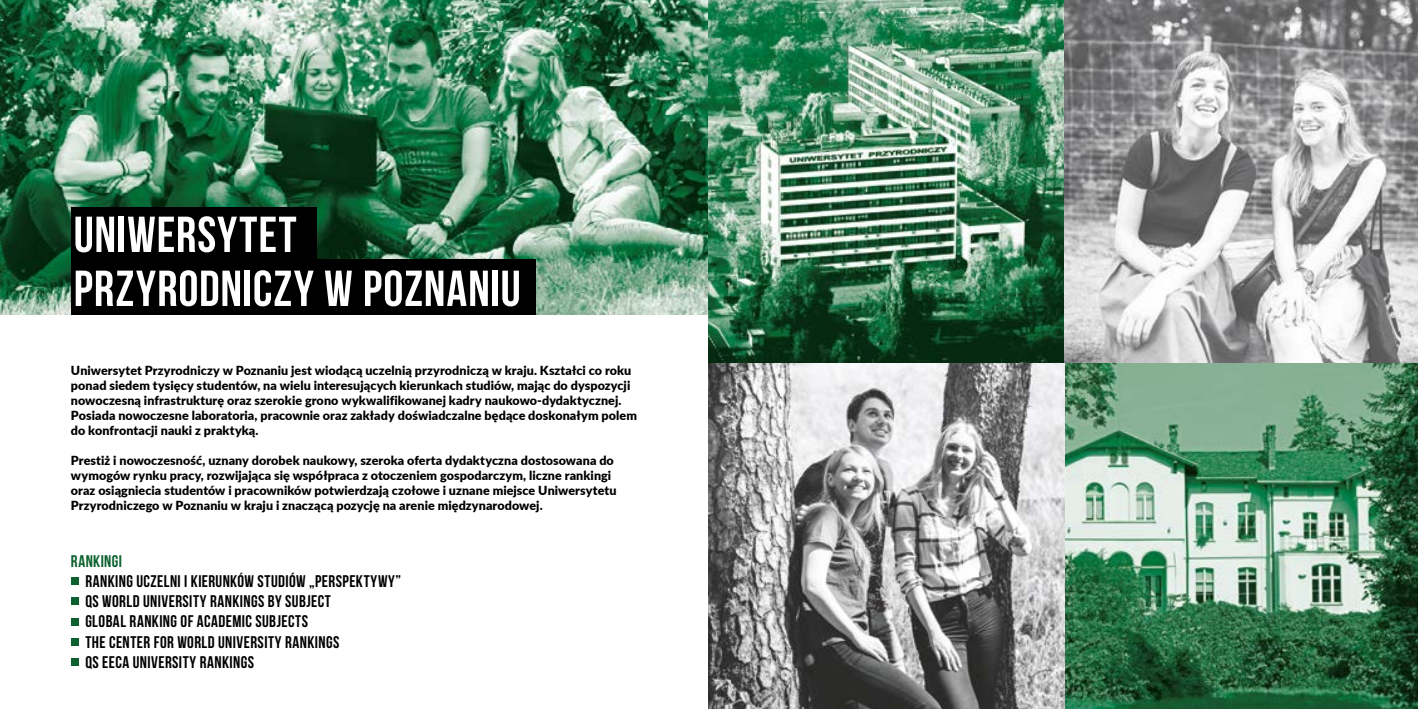
<style>
.page{position:relative;width:1418px;height:709px;background:#fff}
.page>*{position:absolute;margin:0;border:0;box-sizing:border-box;transform-origin:0 0}
.t1{font:50.5px/54px "Bebas Neue";letter-spacing:.02em;color:#fff}
.t2{font:16.88px/20.2px "Bebas Neue";letter-spacing:.025em;color:#000}
.t3{font:16.88px "Bebas Neue";letter-spacing:.025em;color:#0b602d}
.t4{font:900 12.5px/15px "Lato";letter-spacing:.005em;color:#000}
</style>
<div class="page">
<img style="left:0;top:0;width:709px;height:314px">
<div style="left:71px;top:207px;width:245px;height:52px;background:#000"></div>
<div style="left:71px;top:259px;width:464px;height:55px;background:#000"></div>
<img style="left:709px;top:0;width:708px;height:709px">
<div style="left:71px;top:577px;width:8px;height:8px;background:#0b602d"></div>
<div style="left:71px;top:597px;width:8px;height:8px;background:#0b602d"></div>
<div style="left:71px;top:617px;width:8px;height:8px;background:#0b602d"></div>
<div style="left:71px;top:638px;width:8px;height:8px;background:#0b602d"></div>
<div style="left:71px;top:658px;width:8px;height:8px;background:#0b602d"></div>
<h1 class="t1" style="left:74px;top:207px;width:448px">UNIWERSYTET<br>PRZYRODNICZY W POZNANIU</h1>
<p class="t4" style="left:71px;top:362px;width:567px">Uniwersytet Przyrodniczy w Poznaniu jest wiodącą uczelnią przyrodniczą w kraju. Kształci co roku ponad siedem tysięcy studentów, na wielu interesujących kierunkach studiów, mając do dyspozycji nowoczesną infrastrukturę oraz szerokie grono wykwalifikowanej kadry naukowo-dydaktycznej.<br>Posiada nowoczesne laboratoria, pracownie oraz zakłady doświadczalne będące doskonałym polem do konfrontacji nauki z praktyką.</p>
<p class="t4" style="left:71px;top:452px;width:547px">Prestiż i nowoczesność, uznany dorobek naukowy, szeroka oferta dydaktyczna dostosowana do wymogów rynku pracy, rozwijająca się współpraca z otoczeniem gospodarczym, liczne rankingi oraz osiągniecia studentów i pracowników potwierdzają czołowe i uznane miejsce Uniwersytetu Przyrodniczego w Poznaniu w kraju i znaczącą pozycję na arenie międzynarodowej.</p>
<h2 class="t3" style="left:71px;top:551px;width:53px">RANKINGI</h2>
<h2 class="t2" style="left:85px;top:570px;width:317px">RANKING UCZELNI I KIERUNKÓW STUDIÓW „PERSPEKTYWY” QS WORLD UNIVERSITY RANKINGS BY SUBJECT<br>GLOBAL RANKING OF ACADEMIC SUBJECTS<br>THE CENTER FOR WORLD UNIVERSITY RANKINGS<br>QS EECA UNIVERSITY RANKINGS</h2>
</div>
